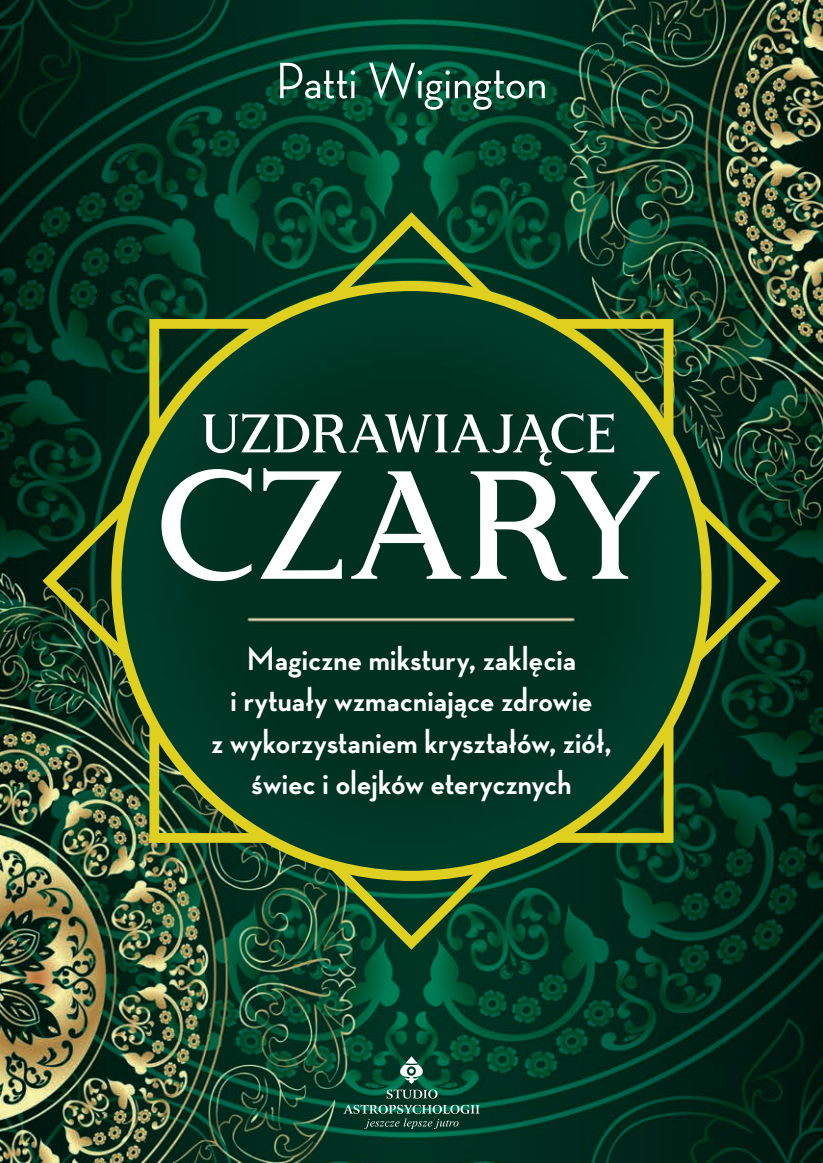
<style>
.page{position:relative;width:823px;height:1163px;background:#fff}
.page>*{position:absolute;margin:0;border:0;box-sizing:border-box;transform-origin:0 0}
.t1{font:500 153.4px "Londinia";letter-spacing:.005em;color:#fff}
.t2{font:500 54.2px "Londinia";letter-spacing:.005em;color:#fff}
.t3{font:500 52px "Neutra Disp";color:#fff}
.t4{font:700 34px/41px "Neutra Disp";letter-spacing:.01em;color:#fff;text-align:center}
</style>
<div class="page">
<img style="left:0;top:0;width:822px;height:1162px">
<svg style="left:400px;top:1056px;width:22px;height:27px"></svg>
<svg style="left:343px;top:1089px;width:136px;height:39px;background:#205745"></svg>
<svg style="left:111px;top:281px;width:600px;height:599px;background:#073723"></svg>
<svg style="left:149px;top:319px;width:126px;height:126px;background:#365a22"></svg>
<svg style="left:547px;top:319px;width:126px;height:126px;background:#375c25"></svg>
<svg style="left:547px;top:716px;width:126px;height:126px;background:#325823"></svg>
<svg style="left:149px;top:716px;width:126px;height:126px;background:#3b5e26"></svg>
<svg style="left:693px;top:494px;width:86px;height:173px;background:#37511b"></svg>
<svg style="left:324px;top:212px;width:174px;height:87px;background:#356127"></svg>
<svg style="left:324px;top:862px;width:174px;height:87px;background:#396529"></svg>
<svg style="left:42px;top:494px;width:87px;height:173px;background:#3b551f"></svg>
<h3 class="t3" style="left:275px;top:52px;width:273px">Patti Wigington</h3>
<h2 class="t2" style="left:201px;top:400px;width:416px">UZDRAWIAJĄCE</h2>
<h1 class="t1" style="left:156px;top:431px;width:506px">CZARY</h1>
<p class="t4" style="left:211px;top:639px;width:401px">Magiczne mikstury, zaklęcia<br>i rytuały wzmacniające zdrowie<br>z wykorzystaniem kryształów, ziół, świec i olejków eterycznych</p>
</div>
